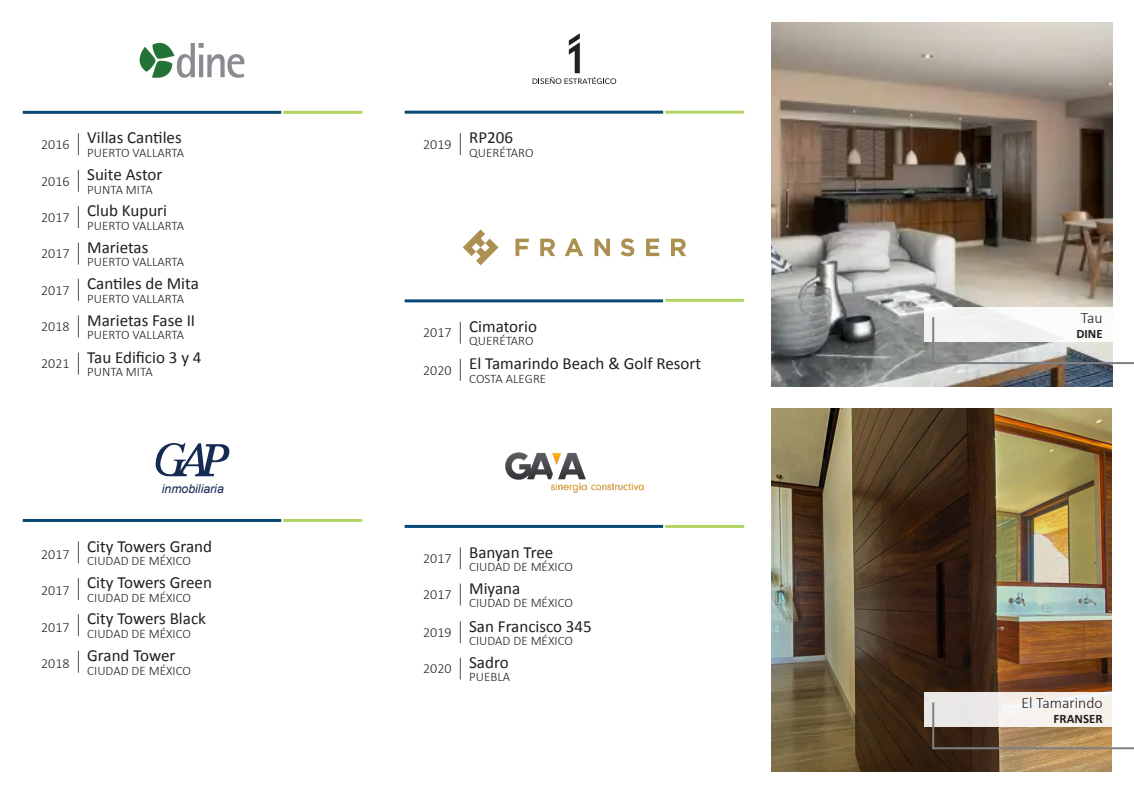
<style>
.page{position:relative;width:1134px;height:794px;background:#fff}
.page>*{position:absolute;margin:0;border:0;box-sizing:border-box;transform-origin:0 0}
.t1{font:17px "Calibri";color:#231f20}
.t2{font:300 15.6px "Calibri";color:#231f20}
.t3{font:300 14px "Calibri";color:#231f20}
.t4{font:300 13px "Calibri";color:#231f20}
.t5{font:700 12.9px "Calibri";color:#231f20}
.t6{font:italic 12.3px "Arial";color:#162b53}
</style>
<div class="page">
<img style="left:771px;top:23px;width:341px;height:363px">
<svg style="left:78px;top:133px;width:1px;height:22px"></svg>
<svg style="left:78px;top:206px;width:1px;height:22px"></svg>
<svg style="left:78px;top:279px;width:1px;height:22px"></svg>
<img style="left:139px;top:42px;width:106px;height:36px">
<hr style="left:23px;top:111px;width:258px;height:3px;background:#074974">
<hr style="left:283px;top:111px;width:79px;height:3px;background:#b1d464">
<svg style="left:78px;top:170px;width:1px;height:22px"></svg>
<svg style="left:78px;top:243px;width:1px;height:22px"></svg>
<svg style="left:78px;top:315px;width:1px;height:22px"></svg>
<svg style="left:78px;top:353px;width:1px;height:21px"></svg>
<svg style="left:78px;top:541px;width:1px;height:22px"></svg>
<svg style="left:78px;top:614px;width:1px;height:22px"></svg>
<svg style="left:155px;top:443px;width:75px;height:33px"></svg>
<hr style="left:23px;top:519px;width:258px;height:3px;background:#074974">
<hr style="left:283px;top:519px;width:79px;height:3px;background:#b1d464">
<svg style="left:78px;top:578px;width:1px;height:22px"></svg>
<svg style="left:78px;top:651px;width:1px;height:21px"></svg>
<svg style="left:460px;top:133px;width:1px;height:22px"></svg>
<hr style="left:405px;top:111px;width:258px;height:3px;background:#074974">
<hr style="left:665px;top:111px;width:79px;height:3px;background:#b1d464">
<svg style="left:533px;top:33px;width:83px;height:51px"></svg>
<svg style="left:460px;top:583px;width:1px;height:22px"></svg>
<svg style="left:460px;top:657px;width:1px;height:22px"></svg>
<svg style="left:460px;top:547px;width:1px;height:22px"></svg>
<svg style="left:460px;top:621px;width:1px;height:22px"></svg>
<img style="left:505px;top:452px;width:138px;height:40px">
<hr style="left:405px;top:525px;width:258px;height:3px;background:#074974">
<hr style="left:665px;top:525px;width:79px;height:3px;background:#b1d464">
<hr style="left:665px;top:299px;width:79px;height:3px;background:#b1d464">
<svg style="left:460px;top:322px;width:1px;height:22px"></svg>
<svg style="left:460px;top:359px;width:1px;height:22px"></svg>
<hr style="left:405px;top:299px;width:258px;height:3px;background:#074974">
<svg style="left:515px;top:239px;width:14px;height:17px"></svg>
<svg style="left:540px;top:239px;width:15px;height:17px"></svg>
<svg style="left:565px;top:238px;width:18px;height:18px"></svg>
<svg style="left:594px;top:239px;width:16px;height:17px"></svg>
<svg style="left:620px;top:238px;width:14px;height:18px"></svg>
<svg style="left:646px;top:239px;width:13px;height:17px"></svg>
<svg style="left:671px;top:239px;width:15px;height:17px"></svg>
<svg style="left:463px;top:229px;width:35px;height:36px"></svg>
<img style="left:771px;top:408px;width:340px;height:363px">
<div style="left:924px;top:307px;width:188px;height:35px;background:#f4f4f4"></div>
<div style="left:924px;top:692px;width:188px;height:35px;background:linear-gradient(to right,#e8e6e5,#faf5f0)"></div>
<hr style="left:932px;top:317px;width:2px;height:46px;background:#7e8083">
<hr style="left:932px;top:362px;width:202px;height:2px;background:#7e8083">
<hr style="left:932px;top:702px;width:2px;height:46px;background:#7e8083">
<hr style="left:932px;top:747px;width:202px;height:2px;background:#7e8083">
<p class="t3" style="left:41px;top:136px;width:30px">2016</p>
<p class="t3" style="left:41px;top:172px;width:30px">2016</p>
<p class="t3" style="left:41px;top:208px;width:30px">2017</p>
<p class="t3" style="left:41px;top:245px;width:30px">2017</p>
<p class="t3" style="left:41px;top:281px;width:30px">2017</p>
<p class="t3" style="left:41px;top:318px;width:30px">2018</p>
<p class="t3" style="left:41px;top:355px;width:30px">2021</p>
<p class="t1" style="left:87px;top:127px;width:96px">Villas Cantiles</p>
<p class="t4" style="left:87px;top:145px;width:98px">PUERTO VALLARTA</p>
<p class="t1" style="left:87px;top:164px;width:77px">Suite Astor</p>
<p class="t4" style="left:87px;top:181px;width:67px">PUNTA MITA</p>
<p class="t1" style="left:87px;top:200px;width:81px">Club Kupuri</p>
<p class="t4" style="left:87px;top:217px;width:98px">PUERTO VALLARTA</p>
<p class="t1" style="left:87px;top:237px;width:63px">Marietas</p>
<p class="t4" style="left:87px;top:254px;width:98px">PUERTO VALLARTA</p>
<p class="t1" style="left:87px;top:273px;width:113px">Cantiles de Mita</p>
<p class="t4" style="left:87px;top:290px;width:98px">PUERTO VALLARTA</p>
<p class="t1" style="left:87px;top:309px;width:110px">Marietas Fase II</p>
<p class="t1" style="left:87px;top:347px;width:116px">Tau Edificio 3 y 4</p>
<p class="t4" style="left:87px;top:327px;width:98px">PUERTO VALLARTA</p>
<p class="t4" style="left:87px;top:364px;width:67px">PUNTA MITA</p>
<p class="t6" style="left:162px;top:481px;width:64px">inmobiliaria</p>
<p class="t3" style="left:41px;top:545px;width:30px">2017</p>
<p class="t1" style="left:87px;top:535px;width:126px">City Towers Grand</p>
<p class="t4" style="left:87px;top:552px;width:105px">CIUDAD DE MÉXICO</p>
<p class="t3" style="left:41px;top:582px;width:30px">2017</p>
<p class="t1" style="left:87px;top:572px;width:126px">City Towers Green</p>
<p class="t4" style="left:87px;top:589px;width:105px">CIUDAD DE MÉXICO</p>
<p class="t3" style="left:41px;top:618px;width:30px">2017</p>
<p class="t1" style="left:87px;top:608px;width:120px">City Towers Black</p>
<p class="t4" style="left:87px;top:625px;width:105px">CIUDAD DE MÉXICO</p>
<p class="t3" style="left:41px;top:655px;width:30px">2018</p>
<p class="t1" style="left:87px;top:645px;width:90px">Grand Tower</p>
<p class="t4" style="left:87px;top:662px;width:105px">CIUDAD DE MÉXICO</p>
<p class="t3" style="left:423px;top:135px;width:30px">2019</p>
<p class="t1" style="left:469px;top:127px;width:45px">RP206</p>
<p class="t4" style="left:469px;top:144px;width:66px">QUERÉTARO</p>
<p class="t3" style="left:423px;top:324px;width:30px">2017</p>
<p class="t3" style="left:423px;top:361px;width:30px">2020</p>
<p class="t1" style="left:469px;top:316px;width:69px">Cimatorio</p>
<p class="t1" style="left:469px;top:353px;width:233px">El Tamarindo Beach &amp; Golf Resort</p>
<p class="t4" style="left:469px;top:333px;width:66px">QUERÉTARO</p>
<p class="t4" style="left:469px;top:370px;width:79px">COSTA ALEGRE</p>
<p class="t3" style="left:423px;top:550px;width:30px">2017</p>
<p class="t3" style="left:423px;top:586px;width:30px">2017</p>
<p class="t3" style="left:423px;top:623px;width:30px">2019</p>
<p class="t3" style="left:423px;top:660px;width:30px">2020</p>
<p class="t1" style="left:469px;top:541px;width:86px">Banyan Tree</p>
<p class="t4" style="left:469px;top:558px;width:105px">CIUDAD DE MÉXICO</p>
<p class="t1" style="left:469px;top:577px;width:53px">Miyana</p>
<p class="t4" style="left:469px;top:595px;width:105px">CIUDAD DE MÉXICO</p>
<p class="t1" style="left:469px;top:615px;width:124px">San Francisco 345</p>
<p class="t4" style="left:469px;top:632px;width:105px">CIUDAD DE MÉXICO</p>
<p class="t1" style="left:469px;top:651px;width:41px">Sadro</p>
<p class="t4" style="left:469px;top:669px;width:42px">PUEBLA</p>
<p class="t2" style="left:1081px;top:308px;width:23px">Tau</p>
<p class="t5" style="left:1076px;top:324px;width:28px">DINE</p>
<p class="t2" style="left:1021px;top:693px;width:83px">El Tamarindo</p>
<p class="t5" style="left:1054px;top:709px;width:50px">FRANSER</p>
</div>
